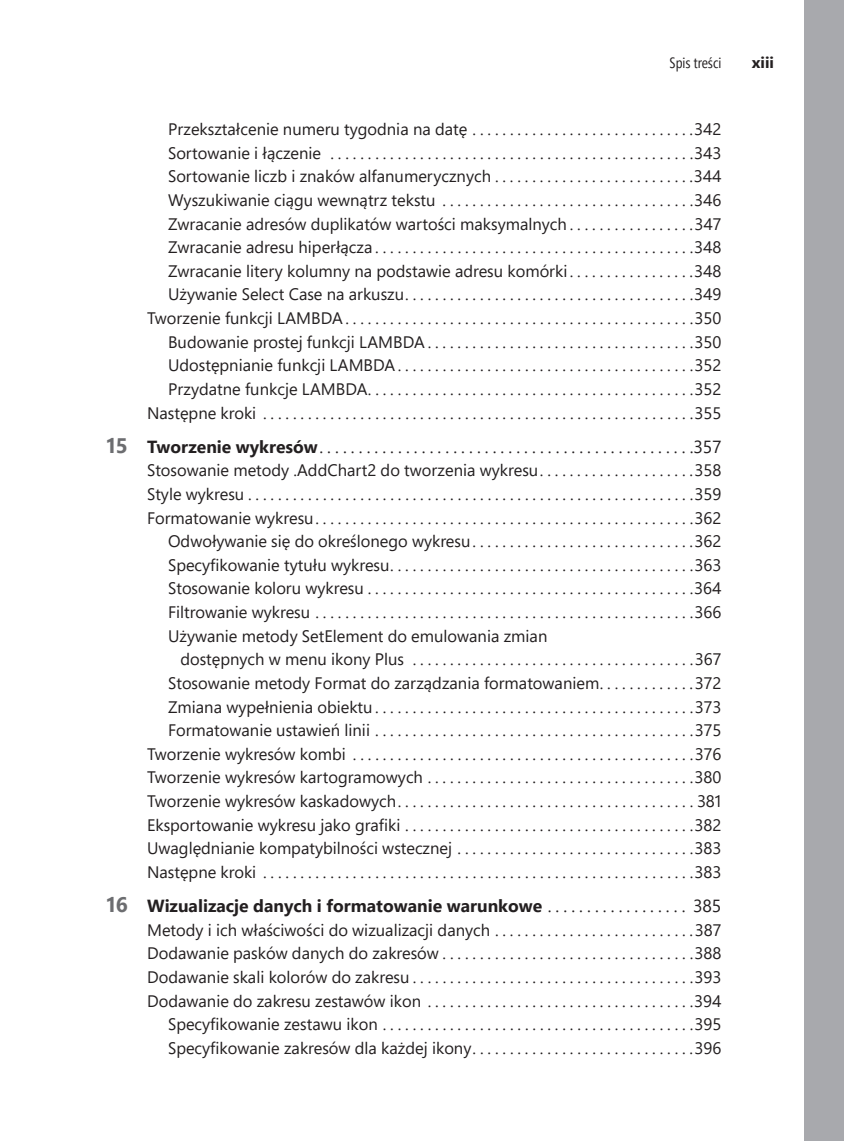
<style>
.page{position:relative;width:844px;height:1141px;background:#fff}
.page>*{position:absolute;margin:0;border:0;box-sizing:border-box;transform-origin:0 0}
.t1{font:17.5px "Segoe Pro";color:#231f20}
.t2{font:700 17.5px "Segoe Pro";color:#231f20}
.t3{font:16.62px/23.6px "Segoe Pro";color:#231f20;text-align:right}
.t4{font:700 15.75px "Segoe Pro";color:#231f20}
.t5{font:14.88px "Segoe Pro Cond";color:#231f20}
.s1{font-weight:700;font-size:21px;color:#6c6d70}
.s2{font-weight:700}
.s3{font-size:21px;color:#6c6d70}
.s4{font-weight:400}
</style>
<div class="page">
<div style="left:803px;top:0;width:41px;height:1141px;background:#a8a9ad"></div>
<p class="t5" style="left:669px;top:53px;width:53px">Spis treści</p>
<p class="t4" style="left:751px;top:51px;width:24px">xiii</p>
<p class="t3" style="left:147px;top:117px;width:576px">Przekształcenie numeru tygodnia na datę . . . . . . . . . . . . . . . . . . . . . . . . . . . . . 342<br>Sortowanie i łączenie . . . . . . . . . . . . . . . . . . . . . . . . . . . . . . . . . . . . . . . . . . . . . . . . 343<br>Sortowanie liczb i znaków alfanumerycznych . . . . . . . . . . . . . . . . . . . . . . . . . . 344<br>Wyszukiwanie ciągu wewnątrz tekstu . . . . . . . . . . . . . . . . . . . . . . . . . . . . . . . . . 346<br>Zwracanie adresów duplikatów wartości maksymalnych . . . . . . . . . . . . . . . . 347<br>Zwracanie adresu hiperłącza . . . . . . . . . . . . . . . . . . . . . . . . . . . . . . . . . . . . . . . . . . 348<br>Zwracanie litery kolumny na podstawie adresu komórki . . . . . . . . . . . . . . . . 348<br>Używanie Select Case na arkuszu . . . . . . . . . . . . . . . . . . . . . . . . . . . . . . . . . . . . . . 349<br>Tworzenie funkcji LAMBDA . . . . . . . . . . . . . . . . . . . . . . . . . . . . . . . . . . . . . . . . . . . . . . 350<br>Budowanie prostej funkcji LAMBDA . . . . . . . . . . . . . . . . . . . . . . . . . . . . . . . . . . . 350<br>Udostępnianie funkcji LAMBDA . . . . . . . . . . . . . . . . . . . . . . . . . . . . . . . . . . . . . . . 352<br>Przydatne funkcje LAMBDA . . . . . . . . . . . . . . . . . . . . . . . . . . . . . . . . . . . . . . . . . . . 352<br>Następne kroki . . . . . . . . . . . . . . . . . . . . . . . . . . . . . . . . . . . . . . . . . . . . . . . . . . . . . . . . . 355</p>
<p class="t1" style="left:107px;top:434px;width:616px"><span class="s1">15</span> <span class="s2">Tworzenie wykresów</span> . . . . . . . . . . . . . . . . . . . . . . . . . . . . . . . . . . . . . . . . . . . . . . . 357</p>
<p class="t3" style="left:147px;top:458px;width:575px">Stosowanie metody .AddChart2 do tworzenia wykresu . . . . . . . . . . . . . . . . . . . . 358</p>
<p class="t3" style="left:147px;top:482px;width:575px">Style wykresu . . . . . . . . . . . . . . . . . . . . . . . . . . . . . . . . . . . . . . . . . . . . . . . . . . . . . . . . . . . 359</p>
<p class="t3" style="left:147px;top:505px;width:575px">Formatowanie wykresu . . . . . . . . . . . . . . . . . . . . . . . . . . . . . . . . . . . . . . . . . . . . . . . . . . 362</p>
<p class="t3" style="left:168px;top:529px;width:554px">Odwoływanie się do określonego wykresu . . . . . . . . . . . . . . . . . . . . . . . . . . . . . 362</p>
<p class="t3" style="left:168px;top:553px;width:554px">Specyfikowanie tytułu wykresu . . . . . . . . . . . . . . . . . . . . . . . . . . . . . . . . . . . . . . . . 363</p>
<p class="t3" style="left:168px;top:576px;width:554px">Stosowanie koloru wykresu . . . . . . . . . . . . . . . . . . . . . . . . . . . . . . . . . . . . . . . . . . . 364</p>
<p class="t3" style="left:168px;top:600px;width:554px">Filtrowanie wykresu . . . . . . . . . . . . . . . . . . . . . . . . . . . . . . . . . . . . . . . . . . . . . . . . . . 366</p>
<p class="t3" style="left:168px;top:624px;width:381px">Używanie metody SetElement do emulowania zmian</p>
<p class="t3" style="left:180px;top:647px;width:542px">dostępnych w menu ikony Plus . . . . . . . . . . . . . . . . . . . . . . . . . . . . . . . . . . . . . 367</p>
<p class="t3" style="left:168px;top:671px;width:555px">Stosowanie metody Format do zarządzania formatowaniem . . . . . . . . . . . . 372</p>
<p class="t3" style="left:168px;top:694px;width:555px">Zmiana wypełnienia obiektu . . . . . . . . . . . . . . . . . . . . . . . . . . . . . . . . . . . . . . . . . . 373</p>
<p class="t3" style="left:168px;top:718px;width:555px">Formatowanie ustawień linii . . . . . . . . . . . . . . . . . . . . . . . . . . . . . . . . . . . . . . . . . . 375</p>
<p class="t3" style="left:147px;top:742px;width:576px">Tworzenie wykresów kombi . . . . . . . . . . . . . . . . . . . . . . . . . . . . . . . . . . . . . . . . . . . . . 376</p>
<p class="t3" style="left:147px;top:765px;width:575px">Tworzenie wykresów kartogramowych . . . . . . . . . . . . . . . . . . . . . . . . . . . . . . . . . . . 380</p>
<p class="t3" style="left:147px;top:789px;width:576px">Tworzenie wykresów kaskadowych . . . . . . . . . . . . . . . . . . . . . . . . . . . . . . . . . . . . . . . . 381</p>
<p class="t3" style="left:147px;top:813px;width:575px">Eksportowanie wykresu jako grafiki . . . . . . . . . . . . . . . . . . . . . . . . . . . . . . . . . . . . . . 382</p>
<p class="t3" style="left:147px;top:836px;width:575px">Uwaględnianie kompatybilności wstecznej . . . . . . . . . . . . . . . . . . . . . . . . . . . . . . . 383</p>
<p class="t3" style="left:147px;top:860px;width:575px">Następne kroki . . . . . . . . . . . . . . . . . . . . . . . . . . . . . . . . . . . . . . . . . . . . . . . . . . . . . . . . . 383</p>
<p class="t2" style="left:107px;top:893px;width:616px"><span class="s3">16</span> Wizualizacje danych i formatowanie warunkowe <span class="s4">. . . . . . . . . . . . . . . . . . 385</span></p>
<p class="t3" style="left:147px;top:918px;width:576px">Metody i ich właściwości do wizualizacji danych . . . . . . . . . . . . . . . . . . . . . . . . . . 387<br>Dodawanie pasków danych do zakresów . . . . . . . . . . . . . . . . . . . . . . . . . . . . . . . . . 388<br>Dodawanie skali kolorów do zakresu . . . . . . . . . . . . . . . . . . . . . . . . . . . . . . . . . . . . . 393<br>Dodawanie do zakresu zestawów ikon . . . . . . . . . . . . . . . . . . . . . . . . . . . . . . . . . . . 394<br>Specyfikowanie zestawu ikon . . . . . . . . . . . . . . . . . . . . . . . . . . . . . . . . . . . . . . . . . 395<br>Specyfikowanie zakresów dla każdej ikony . . . . . . . . . . . . . . . . . . . . . . . . . . . . . 396</p>
</div>
